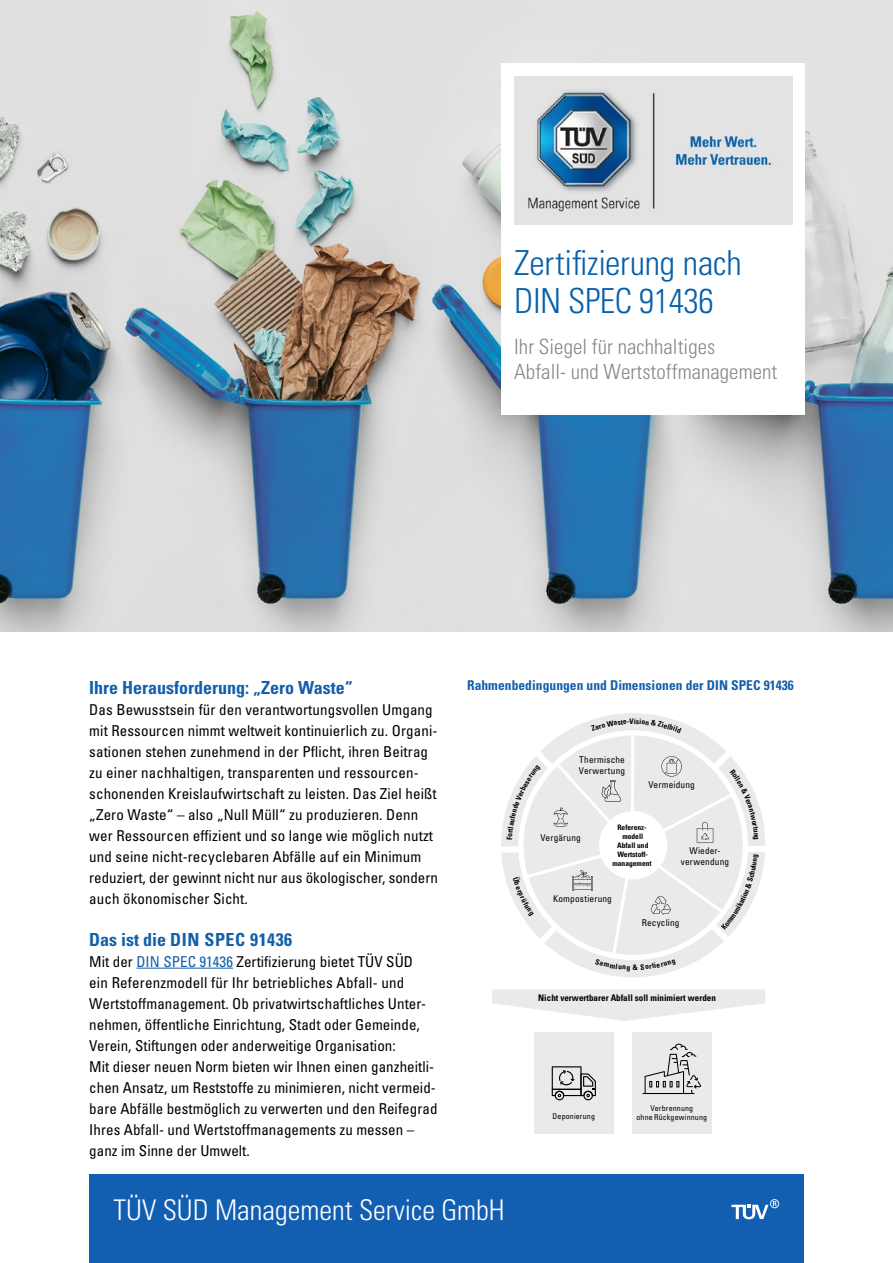
<style>
.page{position:relative;width:893px;height:1263px;background:#fff}
.page>*{position:absolute;margin:0;border:0;box-sizing:border-box;transform-origin:0 0}
.t1{font:300 condensed 34.5px/37.5px "Univers LT Std";letter-spacing:-.01em;color:#0860ab}
.t2{font:300 condensed 28.5px "Univers LT Std";color:#fff}
.t3{font:300 condensed 21px/25.2px "Univers LT Std";letter-spacing:.005em;color:#878888}
.t4{font:700 condensed 18px "Univers LT Std";color:#125fab}
.t5{font:700 condensed 18px "Univers LT Std";letter-spacing:.03em;color:#125fab}
.t6{font:condensed 15px/21px "Univers LT Std";letter-spacing:.005em;color:#000}
.t7{font:700 condensed 13.5px "Univers LT Std";letter-spacing:.005em;color:#125fab}
.t8{font:condensed 9.3px/10.8px "Univers LT Std";letter-spacing:.015em;color:#000}
.t9{font:700 condensed 9px "Univers LT Std";color:#000}
.t10{font:condensed 7.95px "Univers LT Std";letter-spacing:.02em;color:#000}
.t11{font:700 condensed 7.5px/9px "Univers LT Std";color:#000;text-align:center}
.s1{color:#125fab}
</style>
<div class="page">
<img style="left:0;top:0;width:893px;height:631px">
<div style="left:502px;top:63px;width:303px;height:352px;background:#fff"></div>
<img style="left:514px;top:76px;width:278px;height:148px">
<div style="left:89px;top:1174px;width:715px;height:88px;background:#125fb2"></div>
<svg style="left:731px;top:1199px;width:48px;height:20px"></svg>
<hr style="left:136px;top:968px;width:97px;height:1px;background:#125fab">
<div style="left:632px;top:1032px;width:79px;height:102px;background:#eaeae9"></div>
<hr style="left:642px;top:1093px;width:52px;height:1px;background:#000">
<svg style="left:645px;top:1044px;width:56px;height:50px"></svg>
<div style="left:534px;top:1032px;width:79px;height:101px;background:#eaeae9"></div>
<svg style="left:552px;top:1066px;width:44px;height:34px"></svg>
<svg style="left:492px;top:989px;width:273px;height:32px"></svg>
<svg style="left:501px;top:713px;width:264px;height:264px"></svg>
<h1 class="t1" style="left:514px;top:244px;width:229px">Zertifizierung nach<br>DIN SPEC 91436</h1>
<h3 class="t3" style="left:514px;top:334px;width:265px">Ihr Siegel für nachhaltiges<br>Abfall- und Wertstoffmanagement</h3>
<h3 class="t3" style="left:626px;top:359px;width:6px">.</h3>
<p class="t4" style="left:89px;top:676px;width:265px">Ihre Herausforderung: „Zero Waste“</p>
<p class="t6" style="left:89px;top:698px;width:350px">Das Bewusstsein für den verantwortungsvollen Umgang mit Ressourcen nimmt weltweit kontinuierlich zu. Organi&shy;sationen stehen zunehmend in der Pflicht, ihren Beitrag zu einer nachhaltigen, transparenten und ressourcen&shy;schonenden Kreislaufwirtschaft zu leisten. Das Ziel heißt „Zero Waste“ – also „Null Müll“ zu produzieren. Denn wer Ressourcen effizient und so lange wie möglich nutzt und seine nicht-recyclebaren Abfälle auf ein Minimum reduziert, der gewinnt nicht nur aus ökologischer, sondern auch ökonomischer Sicht.</p>
<p class="t5" style="left:89px;top:928px;width:204px">Das ist die DIN SPEC 91436</p>
<p class="t6" style="left:89px;top:950px;width:350px">Mit der <span class="s1">DIN SPEC 91436</span> Zertifizierung bietet TÜV SÜD<br>ein Referenzmodell für Ihr betriebliches Abfall- und Wertstoffmanagement. Ob privatwirtschaftliches Unter&shy;nehmen, öffentliche Einrichtung, Stadt oder Gemeinde, Verein, Stiftungen oder anderweitige Organisation:<br>Mit dieser neuen Norm bieten wir Ihnen einen ganzheitli&shy;chen Ansatz, um Reststoffe zu minimieren, nicht vermeid&shy;bare Abfälle bestmöglich zu verwerten und den Reifegrad Ihres Abfall- und Wertstoffmanagements zu messen – ganz im Sinne der Umwelt.</p>
<p class="t7" style="left:467px;top:677px;width:328px">Rahmenbedingungen und Dimensionen der DIN SPEC 91436</p>
<p class="t8" style="left:579px;top:754px;width:48px">Thermische<br>Verwertung</p>
<p class="t8" style="left:648px;top:779px;width:48px">Vermeidung</p>
<p class="t8" style="left:540px;top:832px;width:42px">Vergärung</p>
<p class="t11" style="left:612px;top:823px;width:41px">Referenz&shy;modell<br>Abfall und<br>Wertstoff&shy;management</p>
<p class="t8" style="left:553px;top:893px;width:60px">Kompostierung</p>
<p class="t8" style="left:681px;top:845px;width:50px;text-align:center">Wieder&shy;verwendung</p>
<p class="t8" style="left:642px;top:917px;width:39px">Recycling</p>
<p class="t9" style="left:538px;top:992px;width:179px">Nicht verwertbarer Abfall soll minimiert werden</p>
<p class="t10" style="left:650px;top:1103px;width:44px">Verbrennung</p>
<p class="t10" style="left:553px;top:1111px;width:44px">Deponierung</p>
<p class="t10" style="left:636px;top:1112px;width:72px">ohne Rückgewinnung</p>
<h2 class="t2" style="left:114px;top:1193px;width:393px">TÜV SÜD Management Service GmbH</h2>
</div>
